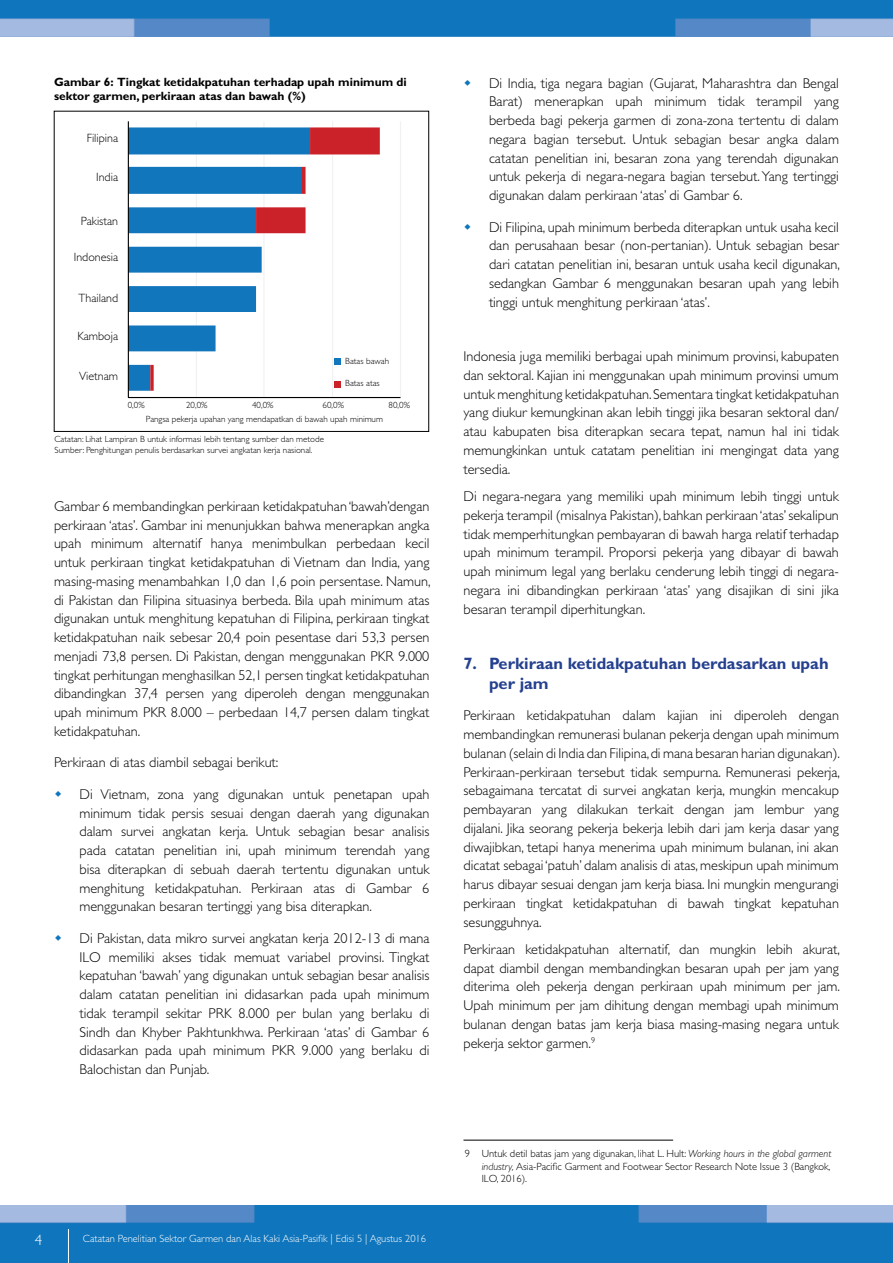
<style>
.page{position:relative;width:893px;height:1263px;background:#fff}
.page>*{position:absolute;margin:0;border:0;box-sizing:border-box;transform-origin:0 0}
.t1{font:700 16.5px/19.8px "Gill Sans";color:#25408f}
.t2{font:300 15px "Gill Sans";color:#fff}
.t3{font:300 14.25px/18.8px "Gill Sans";color:#000;text-align:justify}
.t4{font:700 12px/14.4px "Gill Sans";color:#000}
.t5{font:300 12px "Gill Sans";color:#000}
.t6{font:300 10.5px/12.6px "Gill Sans";color:#000;text-align:justify}
.t7{font:300 10.5px "Gill Sans";color:#fff}
.t8{font:300 9px/10.8px "Gill Sans";color:#000}
.s1{font-style:italic}
</style>
<div class="page">
<img style="left:0;top:1205px;width:893px;height:58px">
<img style="left:0;top:0;width:893px;height:36px">
<hr style="left:68px;top:1229px;width:1px;height:34px;background:#fff">
<hr style="left:196px;top:121px;width:1px;height:276px;background:#f1f1f2">
<hr style="left:263px;top:121px;width:1px;height:276px;background:#f1f1f2">
<hr style="left:332px;top:121px;width:1px;height:276px;background:#f1f1f2">
<hr style="left:400px;top:121px;width:1px;height:276px;background:#f1f1f2">
<svg style="left:129px;top:127px;width:21px;height:264px;fill:#1176bc"></svg>
<svg style="left:150px;top:127px;width:230px;height:264px"></svg>
<hr style="left:128px;top:397px;width:272px;height:1px;background:#000">
<hr style="left:128px;top:121px;width:1px;height:276px;background:#000">
<svg style="left:334px;top:358px;width:6px;height:6px"></svg>
<svg style="left:334px;top:381px;width:6px;height:6px"></svg>
<hr style="left:463px;top:1140px;width:210px;height:1px;background:#000">
<p class="t4" style="left:54px;top:74px;width:354px">Gambar 6: Tingkat ketidakpatuhan terhadap upah minimum di sektor garmen, perkiraan atas dan bawah (%)</p>
<p class="t5" style="left:87px;top:131px;width:33px">Filipina</p>
<p class="t5" style="left:96px;top:171px;width:23px">India</p>
<p class="t5" style="left:81px;top:214px;width:39px">Pakistan</p>
<p class="t5" style="left:74px;top:250px;width:46px">Indonesia</p>
<p class="t5" style="left:79px;top:291px;width:41px">Thailand</p>
<p class="t5" style="left:77px;top:330px;width:42px">Kamboja</p>
<p class="t5" style="left:79px;top:369px;width:41px">Vietnam</p>
<p class="t8" style="left:345px;top:356px;width:45px">Batas bawah</p>
<p class="t8" style="left:345px;top:377px;width:36px">Batas atas</p>
<p class="t8" style="left:128px;top:400px;width:18px">0,0%</p>
<p class="t8" style="left:186px;top:400px;width:23px">20,0%</p>
<p class="t8" style="left:252px;top:400px;width:23px">40,0%</p>
<p class="t8" style="left:323px;top:400px;width:23px">60,0%</p>
<p class="t8" style="left:389px;top:400px;width:23px">80,0%</p>
<p class="t8" style="left:146px;top:414px;width:238px">Pangsa pekerja upahan yang mendapatkan di bawah upah minimum</p>
<p class="t8" style="left:55px;top:434px;width:271px">Catatan: Lihat Lampiran B untuk informasi lebih tentang sumber dan metode<br>Sumber: Penghitungan penulis berdasarkan survei angkatan kerja nasional.</p>
<p class="t3" style="left:54px;top:497px;width:378px">Gambar 6 membandingkan perkiraan ketidakpatuhan ‘bawah’dengan perkiraan ‘atas’. Gambar ini menunjukkan bahwa menerapkan angka upah minimum alternatif hanya menimbulkan perbedaan kecil untuk perkiraan tingkat ketidakpatuhan di Vietnam dan India, yang masing-masing menambahkan 1,0 dan 1,6 poin persentase. Namun, di Pakistan dan Filipina situasinya berbeda. Bila upah minimum atas digunakan untuk menghitung kepatuhan di Filipina, perkiraan tingkat ketidakpatuhan naik sebesar 20,4 poin pesentase dari 53,3 persen menjadi 73,8 persen. Di Pakistan, dengan menggunakan PKR 9.000 tingkat perhitungan menghasilkan 52,1 persen tingkat ketidakpatuhan dibandingkan 37,4 persen yang diperoleh dengan menggunakan upah minimum PKR 8.000 – perbedaan 14,7 persen dalam tingkat ketidakpatuhan.</p>
<p class="t3" style="left:54px;top:753px;width:226px">Perkiraan di atas diambil sebagai berikut:</p>
<p class="t3" style="left:80px;top:785px;width:351px">Di Vietnam, zona yang digunakan untuk penetapan upah minimum tidak persis sesuai dengan daerah yang digunakan dalam survei angkatan kerja. Untuk sebagian besar analisis pada catatan penelitian ini, upah minimum terendah yang bisa diterapkan di sebuah daerah tertentu digunakan untuk menghitung ketidakpatuhan. Perkiraan atas di Gambar 6 menggunakan besaran tertinggi yang bisa diterapkan.</p>
<p class="t3" style="left:80px;top:929px;width:351px">Di Pakistan, data mikro survei angkatan kerja 2012-13 di mana ILO memiliki akses tidak memuat variabel provinsi. Tingkat kepatuhan ‘bawah’ yang digunakan untuk sebagian besar analisis dalam catatan penelitian ini didasarkan pada upah minimum tidak terampil sekitar PRK 8.000 per bulan yang berlaku di Sindh dan Khyber Pakhtunkhwa. Perkiraan ‘atas’ di Gambar 6 didasarkan pada upah minimum PKR 9.000 yang berlaku di Balochistan dan Punjab.</p>
<p class="t2" style="left:35px;top:1232px;width:9px">4</p>
<p class="t7" style="left:83px;top:1232px;width:345px">Catatan Penelitian Sektor Garmen dan Alas Kaki Asia-Pasifik | Edisi 5 | Agustus 2016</p>
<p class="t3" style="left:489px;top:74px;width:351px">Di India, tiga negara bagian (Gujarat, Maharashtra dan Bengal Barat) menerapkan upah minimum tidak terampil yang berbeda bagi pekerja garmen di zona-zona tertentu di dalam negara bagian tersebut. Untuk sebagian besar angka dalam catatan penelitian ini, besaran zona yang terendah digunakan untuk pekerja di negara-negara bagian tersebut. Yang tertinggi digunakan dalam perkiraan ‘atas’ di Gambar 6.</p>
<p class="t3" style="left:489px;top:218px;width:353px">Di Filipina, upah minimum berbeda diterapkan untuk usaha kecil dan perusahaan besar (non-pertanian). Untuk sebagian besar dari catatan penelitian ini, besaran untuk usaha kecil digunakan, sedangkan Gambar 6 menggunakan besaran upah yang lebih tinggi untuk menghitung perkiraan ‘atas’.</p>
<p class="t3" style="left:463px;top:347px;width:377px">Indonesia juga memiliki berbagai upah minimum provinsi, kabupaten dan sektoral. Kajian ini menggunakan upah minimum provinsi umum untuk menghitung ketidakpatuhan. Sementara tingkat ketidakpatuhan yang diukur kemungkinan akan lebih tinggi jika besaran sektoral dan/ atau kabupaten bisa diterapkan secara tepat, namun hal ini tidak memungkinkan untuk catatam penelitian ini mengingat data yang tersedia.</p>
<p class="t3" style="left:463px;top:487px;width:377px">Di negara-negara yang memiliki upah minimum lebih tinggi untuk pekerja terampil (misalnya Pakistan), bahkan perkiraan ‘atas’ sekalipun tidak memperhitungkan pembayaran di bawah harga relatif terhadap upah minimum terampil. Proporsi pekerja yang dibayar di bawah upah minimum legal yang berlaku cenderung lebih tinggi di negara&shy;negara ini dibandingkan perkiraan ‘atas’ yang disajikan di sini jika besaran terampil diperhitungkan.</p>
<p class="t1" style="left:489px;top:653px;width:341px;text-indent:-26px">7. Perkiraan ketidakpatuhan berdasarkan upah per jam</p>
<p class="t3" style="left:463px;top:706px;width:378px">Perkiraan ketidakpatuhan dalam kajian ini diperoleh dengan membandingkan remunerasi bulanan pekerja dengan upah minimum bulanan (selain di India dan Filipina, di mana besaran harian digunakan).<br>Perkiraan-perkiraan tersebut tidak sempurna. Remunerasi pekerja, sebagaimana tercatat di survei angkatan kerja, mungkin mencakup pembayaran yang dilakukan terkait dengan jam lembur yang dijalani. Jika seorang pekerja bekerja lebih dari jam kerja dasar yang diwajibkan, tetapi hanya menerima upah minimum bulanan, ini akan dicatat sebagai ‘patuh’ dalam analisis di atas, meskipun upah minimum harus dibayar sesuai dengan jam kerja biasa. Ini mungkin mengurangi perkiraan tingkat ketidakpatuhan di bawah tingkat kepatuhan sesungguhnya.</p>
<p class="t3" style="left:463px;top:940px;width:378px">Perkiraan ketidakpatuhan alternatif, dan mungkin lebih akurat, dapat diambil dengan membandingkan besaran upah per jam yang diterima oleh pekerja dengan perkiraan upah minimum per jam.<br>Upah minimum per jam dihitung dengan membagi upah minimum bulanan dengan batas jam kerja biasa masing-masing negara untuk pekerja sektor garmen.<sup>9</sup></p>
<p class="t6" style="left:482px;top:1147px;width:351px;text-indent:-17px">9 Untuk detil batas jam yang digunakan, lihat L. Hult: <span class="s1">Working hours in the global garment industry,</span> Asia-Pacific Garment and Footwear Sector Research Note Issue 3 (Bangkok, ILO, 2016).</p>
</div>
